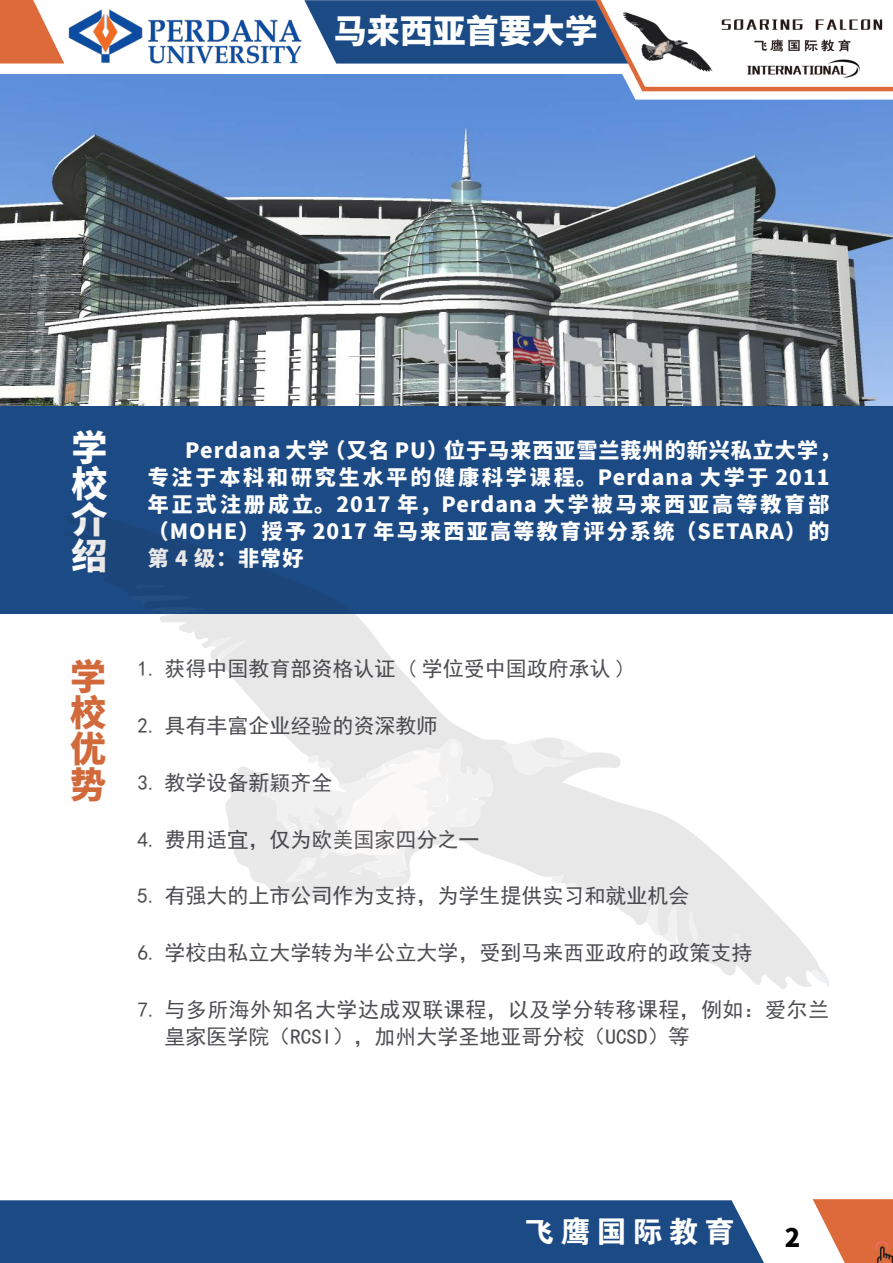
<style>
.page{position:relative;width:893px;height:1263px;background:#fff}
.page>*{position:absolute;margin:0;border:0;box-sizing:border-box;transform-origin:0 0}
.t1{font:800 36px/36px "Source Han Sans SC";color:#fff;text-align:justify}
.t2{font:800 36px/36px "Source Han Sans SC";color:#d1693b;text-align:justify}
.t3{font:800 33px "Source Han Sans SC";color:#fff}
.t4{font:30px "FZDHTK GBK1 0";letter-spacing:.2em;color:#fff}
.t5{font:800 25.5px "Source Han Sans SC";color:#000}
.t6{font:800 21px/27px "Source Han Sans SC";letter-spacing:.05em;color:#fff}
.t7{font:21px "Sim Hei";color:#4d4e52}
.t8{font:21px/27px "Sim Hei";letter-spacing:.025em;color:#4d4e52}
</style>
<div class="page">
<img style="left:0;top:100px;width:893px;height:306px">
<svg style="left:0;top:74px;width:893px;height:26px;background:#709bde"></svg>
<div style="left:0;top:406px;width:893px;height:208px;background:#1c4a84"></div>
<svg style="left:0;top:0;width:64px;height:64px"></svg>
<svg style="left:304px;top:0;width:589px;height:94px"></svg>
<img style="left:615px;top:3px;width:276px;height:80px">
<div style="left:0;top:1200px;width:764px;height:63px;background:#1c4a84"></div>
<svg style="left:813px;top:1199px;width:80px;height:64px"></svg>
<svg style="left:160px;top:614px;width:660px;height:376px"></svg>
<svg style="left:502px;top:739px;width:89px;height:37px"></svg>
<svg style="left:646px;top:893px;width:34px;height:53px"></svg>
<svg style="left:160px;top:614px;width:46px;height:2px"></svg>
<svg style="left:211px;top:637px;width:36px;height:24px"></svg>
<svg style="left:550px;top:874px;width:27px;height:22px"></svg>
<svg style="left:811px;top:968px;width:18px;height:19px"></svg>
<svg style="left:687px;top:911px;width:16px;height:33px"></svg>
<svg style="left:728px;top:933px;width:13px;height:20px"></svg>
<svg style="left:223px;top:737px;width:271px;height:166px"></svg>
<img style="left:64px;top:6px;width:242px;height:60px">
<p class="t3" style="left:334px;top:13px;width:265px">马来西亚首要大学</p>
<p class="t1" style="left:71px;top:430px;width:37px">学校介绍</p>
<p class="t6" style="left:148px;top:437px;width:694px;text-indent:38px">Perdana 大学（又名 PU）位于马来西亚雪兰莪州的新兴私立大学，专注于本科和研究生水平的健康科学课程。Perdana 大学于 2011年正式注册成立。2017 年，Perdana 大学被马来西亚高等教育部（MOHE）授予 2017 年马来西亚高等教育评分系统（SETARA）的第 4 级：非常好</p>
<p class="t2" style="left:70px;top:659px;width:37px">学校优势</p>
<p class="t7" style="left:137px;top:658px;width:491px">1. 获得中国教育部资格认证 ( 学位受中国政府承认 )</p>
<p class="t7" style="left:137px;top:715px;width:302px">2. 具有丰富企业经验的资深教师</p>
<p class="t7" style="left:137px;top:772px;width:196px">3. 教学设备新颖齐全</p>
<p class="t7" style="left:137px;top:828px;width:344px">4. 费用适宜，仅为欧美国家四分之一</p>
<p class="t7" style="left:137px;top:885px;width:554px">5. 有强大的上市公司作为支持，为学生提供实习和就业机会</p>
<p class="t7" style="left:137px;top:942px;width:617px">6. 学校由私立大学转为半公立大学，受到马来西亚政府的政策支持</p>
<p class="t8" style="left:164px;top:996px;width:666px;text-indent:-27px">7. 与多所海外知名大学达成双联课程，以及学分转移课程，例如：爱尔兰皇家医学院（RCSI），加州大学圣地亚哥分校（UCSD）等</p>
<p class="t4" style="left:524px;top:1215px;width:211px">飞鹰国际教育</p>
<p class="t5" style="left:785px;top:1223px;width:17px">2</p>
</div>
